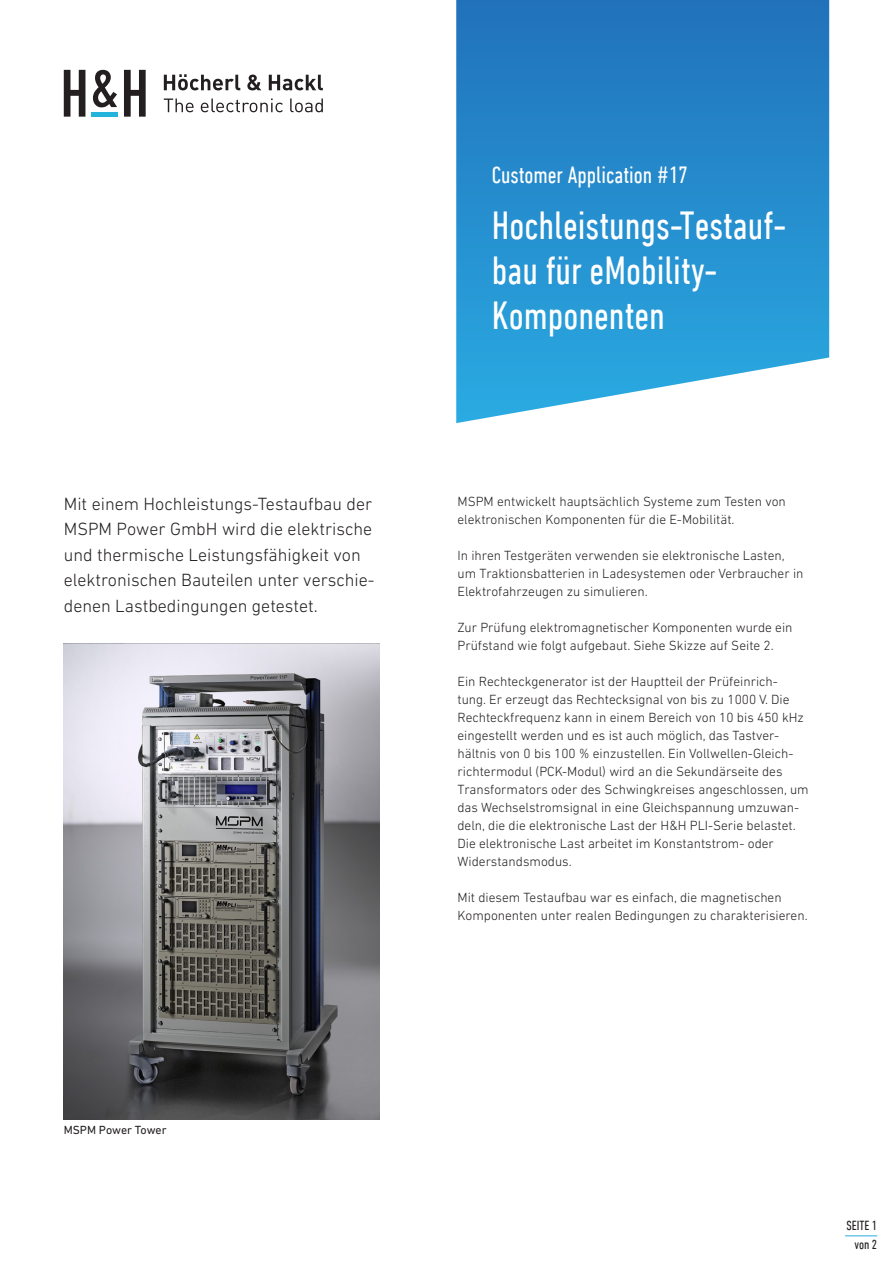
<style>
.page{position:relative;width:893px;height:1263px;background:#fff}
.page>*{position:absolute;margin:0;border:0;box-sizing:border-box;transform-origin:0 0}
.t1{font:condensed 40.05px/45px "DIN Next LT Pro";color:#fff}
.t2{font:condensed 24px "DIN Next LT Pro";color:#fff}
.t3{font:300 18px/25.5px "DIN Next LT Pro";color:#231f20}
.t4{font:300 13.5px/18px "DIN Next LT Pro";color:#231f20}
.t5{font:condensed 13.5px/19.5px "DIN Next LT Pro";color:#231f20;text-align:center}
.t6{font:12px "DIN Next LT Pro";color:#231f20}
</style>
<div class="page">
<hr style="left:845px;top:1235px;width:32px;height:1px;background:#2aabe2">
<svg style="left:456px;top:0;width:373px;height:423px;background:#3694d0"></svg>
<img style="left:64px;top:644px;width:316px;height:475px">
<div style="left:92px;top:112px;width:26px;height:5px;background:#23b3db"></div>
<svg style="left:64px;top:70px;width:21px;height:47px"></svg>
<svg style="left:93px;top:70px;width:24px;height:37px"></svg>
<svg style="left:124px;top:70px;width:22px;height:47px"></svg>
<svg style="left:164px;top:74px;width:159px;height:16px"></svg>
<svg style="left:164px;top:99px;width:30px;height:13px"></svg>
<svg style="left:201px;top:98px;width:82px;height:14px"></svg>
<svg style="left:290px;top:99px;width:33px;height:13px"></svg>
<p class="t2" style="left:492px;top:161px;width:197px">Customer Application #17</p>
<p class="t1" style="left:492px;top:203px;width:296px">Hochleistungs-Testauf&shy;bau für eMobility-</p>
<p class="t1" style="left:492px;top:293px;width:175px">Komponenten</p>
<p class="t3" style="left:64px;top:490px;width:312px">Mit einem Hochleistungs-Testaufbau der MSPM Power GmbH wird die elektrische und thermische Leistungsfähigkeit von elektronischen Bauteilen unter verschie&shy;denen Lastbedingungen getestet.</p>
<p class="t4" style="left:457px;top:492px;width:330px">MSPM entwickelt hauptsächlich Systeme zum Testen von elektronischen Komponenten für die E-Mobilität.</p>
<p class="t4" style="left:457px;top:546px;width:347px">In ihren Testgeräten verwenden sie elektronische Lasten, um Traktionsbatterien in Ladesystemen oder Verbraucher in<br>Elektrofahrzeugen zu simulieren.</p>
<p class="t4" style="left:457px;top:618px;width:337px">Zur Prüfung elektromagnetischer Komponenten wurde ein<br>Prüfstand wie folgt aufgebaut. Siehe Skizze auf Seite 2.</p>
<p class="t4" style="left:457px;top:672px;width:353px">Ein Rechteckgenerator ist der Hauptteil der Prüfeinrich&shy;tung. Er erzeugt das Rechtecksignal von bis zu 1000 V. Die Rechteckfrequenz kann in einem Bereich von 10 bis 450 kHz eingestellt werden und es ist auch möglich, das Tastver&shy;hältnis von 0 bis 100 % einzustellen. Ein Vollwellen-Gleich&shy;richtermodul (PCK-Modul) wird an die Sekundärseite des Transformators oder des Schwingkreises angeschlossen, um das Wechselstromsignal in eine Gleichspannung umzuwan&shy;deln, die die elektronische Last der H&amp;H PLI-Serie belastet.<br>Die elektronische Last arbeitet im Konstantstrom- oder Widerstandsmodus.</p>
<p class="t4" style="left:457px;top:888px;width:352px">Mit diesem Testaufbau war es einfach, die magnetischen<br>Komponenten unter realen Bedingungen zu charakterisieren.</p>
<p class="t6" style="left:64px;top:1123px;width:104px">MSPM Power Tower</p>
<p class="t5" style="left:846px;top:1215px;width:32px">SEITE 1 von 2</p>
</div>
